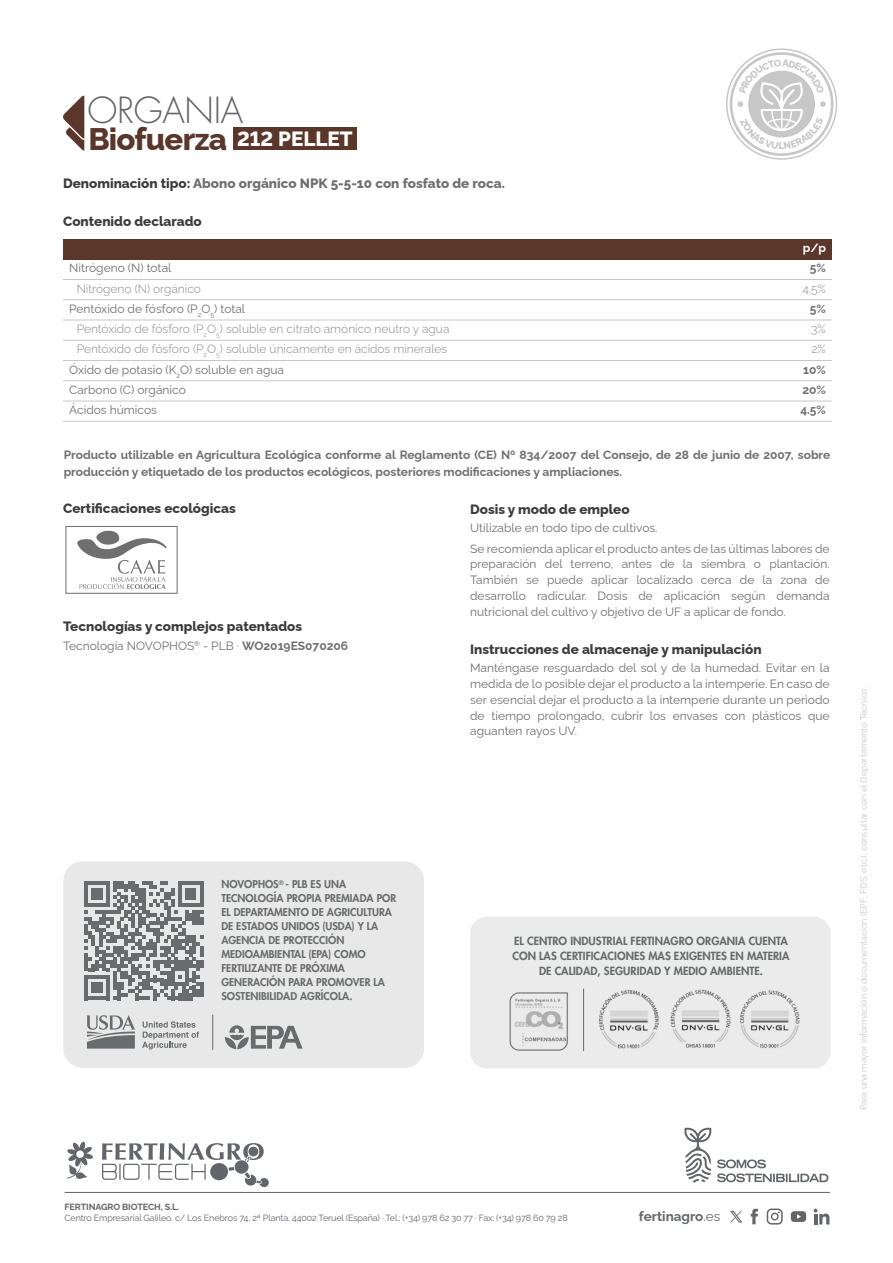
<style>
.page{position:relative;width:893px;height:1263px;background:#fff}
.page>*{position:absolute;margin:0;border:0;box-sizing:border-box;transform-origin:0 0}
.t1{font:300 35.1px "Futura LT";letter-spacing:-.01em;color:#63656a}
.t2{font:800 31.2px "Raleway";letter-spacing:-.025em;color:#5b372b}
.t3{font:800 20.55px "Raleway";color:#fff}
.t4{font:800 13.5px "Raleway";color:#3d3c3c}
.t5{font:800 13.5px "Raleway";color:#706f6f}
.t6{font:700 13.5px "Raleway";color:#63656a}
.t7{font:12px/15.8px "Raleway";color:#706f6f;text-align:justify}
.t8{font:700 12px/16.5px "Raleway";color:#706f6f}
.t9{font:300 12px "Raleway";color:#888887}
.t10{font:700 12px "Raleway";color:#fff}
.t11{font:800 10.95px/14.7px "Futura LT";color:#676a6a;text-align:center}
.t12{font:800 10.5px/14px "Futura LT";color:#696c6c}
.t13{font:9px "Raleway";letter-spacing:-.015em;color:#63656a}
.t14{font:9px "Raleway";color:#c7c7c7}
.t15{font:700 9px "Raleway";letter-spacing:-.01em;color:#63656a}
.s1{color:#3d3c3c}
.s2{font-weight:700}
.s3{font-weight:400}
</style>
<div class="page">
<div style="left:63px;top:239px;width:768px;height:20px;background:#5b372b"></div>
<svg style="left:727px;top:49px;width:109px;height:110px"></svg>
<div style="left:726px;top:48px;width:111px;height:112px;border:2px solid #c7c7c7;border-radius:50%"></div>
<svg style="left:731px;top:54px;width:101px;height:101px"></svg>
<div style="left:730px;top:52px;width:103px;height:104px;border:3px solid #c7c7c7;border-radius:50%"></div>
<hr style="left:63px;top:421px;width:768px;height:1px;background:#c7c7c7">
<hr style="left:63px;top:279px;width:769px;height:1px;background:#c7c7c7">
<hr style="left:63px;top:299px;width:769px;height:1px;background:#c7c7c7">
<hr style="left:63px;top:320px;width:769px;height:1px;background:#c7c7c7">
<hr style="left:63px;top:340px;width:769px;height:1px;background:#c7c7c7">
<hr style="left:63px;top:360px;width:769px;height:1px;background:#c7c7c7">
<hr style="left:63px;top:380px;width:769px;height:1px;background:#c7c7c7">
<hr style="left:63px;top:401px;width:769px;height:1px;background:#c7c7c7">
<div style="left:66px;top:526px;width:111px;height:68px;border:1px solid #706f6f"></div>
<svg style="left:77px;top:530px;width:90px;height:59px"></svg>
<div style="left:470px;top:917px;width:361px;height:151px;background:#ebebeb;border-radius:17px"></div>
<img style="left:509px;top:992px;width:59px;height:59px">
<img style="left:599px;top:990px;width:60px;height:59px">
<img style="left:670px;top:989px;width:61px;height:59px">
<img style="left:740px;top:990px;width:60px;height:58px">
<hr style="left:583px;top:989px;width:1px;height:62px;background:#676a6a">
<div style="left:63px;top:861px;width:361px;height:207px;background:#e9e8e8;border-radius:19px"></div>
<hr style="left:212px;top:1015px;width:1px;height:34px;background:#696c6c">
<svg style="left:142px;top:1021px;width:57px;height:28px"></svg>
<svg style="left:86px;top:1015px;width:49px;height:33px"></svg>
<svg style="left:225px;top:1025px;width:78px;height:24px"></svg>
<svg style="left:84px;top:881px;width:119px;height:119px"></svg>
<div style="left:234px;top:128px;width:123px;height:22px;background:#5b372b"></div>
<svg style="left:63px;top:96px;width:21px;height:55px"></svg>
<svg style="left:791px;top:1211px;width:15px;height:11px"></svg>
<svg style="left:751px;top:1209px;width:7px;height:15px"></svg>
<svg style="left:767px;top:1208px;width:16px;height:16px"></svg>
<svg style="left:814px;top:1208px;width:15px;height:16px"></svg>
<svg style="left:730px;top:1211px;width:12px;height:11px"></svg>
<hr style="left:65px;top:1192px;width:765px;height:1px;background:#63656a">
<svg style="left:717px;top:1159px;width:111px;height:23px"></svg>
<svg style="left:684px;top:1128px;width:27px;height:55px"></svg>
<svg style="left:66px;top:1141px;width:27px;height:38px"></svg>
<svg style="left:102px;top:1143px;width:167px;height:44px"></svg>
<svg style="left:738px;top:59px;width:88px;height:90px"></svg>
<h1 class="t1" style="left:88px;top:89px;width:157px">ORGANIA</h1>
<h2 class="t2" style="left:88px;top:114px;width:140px">Biofuerza</h2>
<h3 class="t3" style="left:237px;top:122px;width:117px">212 PELLET</h3>
<p class="t5" style="left:63px;top:173px;width:443px"><span class="s1">Denominación tipo:</span> Abono orgánico NPK 5-5-10 con fosfato de roca.</p>
<p class="t4" style="left:63px;top:211px;width:140px">Contenido declarado</p>
<p class="t10" style="left:803px;top:238px;width:25px">p/p</p>
<p class="t7" style="left:69px;top:259px;width:104px">Nitrógeno (N) total</p>
<p class="t8" style="left:810px;top:259px;width:18px">5%</p>
<p class="t9" style="left:77px;top:279px;width:126px">Nitrógeno (N) orgánico</p>
<p class="t9" style="left:802px;top:279px;width:25px">4.5%</p>
<p class="t7" style="left:69px;top:299px;width:178px">Pentóxido de fósforo (P<sub>2</sub>O<sub>5</sub>) total</p>
<p class="t8" style="left:810px;top:299px;width:18px">5%</p>
<p class="t9" style="left:77px;top:319px;width:374px">Pentóxido de fósforo (P<sub>2</sub>O<sub>5</sub>) soluble en citrato amónico neutro y agua</p>
<p class="t9" style="left:811px;top:319px;width:16px">3%</p>
<p class="t9" style="left:77px;top:340px;width:372px">Pentóxido de fósforo (P<sub>2</sub>O<sub>5</sub>) soluble únicamente en ácidos minerales</p>
<p class="t9" style="left:811px;top:340px;width:16px">2%</p>
<p class="t7" style="left:69px;top:360px;width:216px">Óxido de potasio (K<sub>2</sub>O) soluble en agua</p>
<p class="t8" style="left:803px;top:360px;width:24px">10%</p>
<p class="t7" style="left:69px;top:380px;width:118px">Carbono (C) orgánico</p>
<p class="t8" style="left:802px;top:380px;width:25px">20%</p>
<p class="t7" style="left:69px;top:401px;width:89px">Ácidos húmicos</p>
<p class="t8" style="left:800px;top:400px;width:27px">4.5%</p>
<p class="t8" style="left:64px;top:445px;width:768px">Producto utilizable en Agricultura Ecológica conforme al Reglamento (CE) Nº 834/2007 del Consejo, de 28 de junio de 2007, sobre producción y etiquetado de los productos ecológicos, posteriores modificaciones y ampliaciones.</p>
<p class="t4" style="left:470px;top:498px;width:161px">Dosis y modo de empleo</p>
<p class="t7" style="left:470px;top:517px;width:361px;line-height:20.2px">Utilizable en todo tipo de cultivos.<br>Se recomienda aplicar el producto antes de las últimas labores de</p>
<p class="t7" style="left:470px;top:555px;width:361px">preparación del terreno, antes de la siembra o plantación.<br>También se puede aplicar localizado cerca de la zona de desarrollo radicular. Dosis de aplicación según demanda nutricional del cultivo y objetivo de UF a aplicar de fondo.</p>
<p class="t4" style="left:470px;top:638px;width:293px">Instrucciones de almacenaje y manipulación</p>
<p class="t7" style="left:470px;top:659px;width:361px">Manténgase resguardado del sol y de la humedad. Evitar en la medida de lo posible dejar el producto a la intemperie. En caso de ser esencial dejar el producto a la intemperie durante un periodo de tiempo prolongado, cubrir los envases con plásticos que aguanten rayos UV.</p>
<p class="t4" style="left:63px;top:498px;width:174px">Certificaciones ecológicas</p>
<p class="t4" style="left:63px;top:616px;width:241px">Tecnologías y complejos patentados</p>
<p class="t7" style="left:63px;top:637px;width:286px">Tecnología NOVOPHOS<sup>®</sup> - PLB · <span class="s2">WO2019ES070206</span></p>
<p class="t12" style="left:221px;top:877px;width:176px">NOVOPHOS<sup>®</sup> - PLB ES UNA<br>TECNOLOGÍA PROPIA PREMIADA POR<br>EL DEPARTAMENTO DE AGRICULTURA<br>DE ESTADOS UNIDOS (USDA) Y LA<br>AGENCIA DE PROTECCIÓN<br>MEDIOAMBIENTAL (EPA) COMO<br>FERTILIZANTE DE PRÓXIMA<br>GENERACIÓN PARA PROMOVER LA<br>SOSTENIBILIDAD AGRÍCOLA.</p>
<p class="t11" style="left:512px;top:934px;width:279px">EL CENTRO INDUSTRIAL FERTINAGRO ORGANIA CUENTA<br>CON LAS CERTIFICACIONES MAS EXIGENTES EN MATERIA<br>DE CALIDAD, SEGURIDAD Y MEDIO AMBIENTE.</p>
<p class="t14" style="left:856px;top:1110px;width:425px;rotate:-90deg">Para una mayor información o documentación (EPF, FDS, etc.), consultar con el Departamento Técnico.</p>
<p class="t15" style="left:64px;top:1199px;width:116px">FERTINAGRO BIOTECH, S.L.</p>
<p class="t13" style="left:64px;top:1210px;width:505px">Centro Empresarial Galileo. c/ Los Enebros 74, 2ª Planta. 44002 Teruel (España) · Tel.: (+34) 978 62 30 77 · Fax: (+34) 978 60 79 28</p>
<p class="t6" style="left:639px;top:1205px;width:83px">fertinagro<span class="s3">.es</span></p>
</div>
